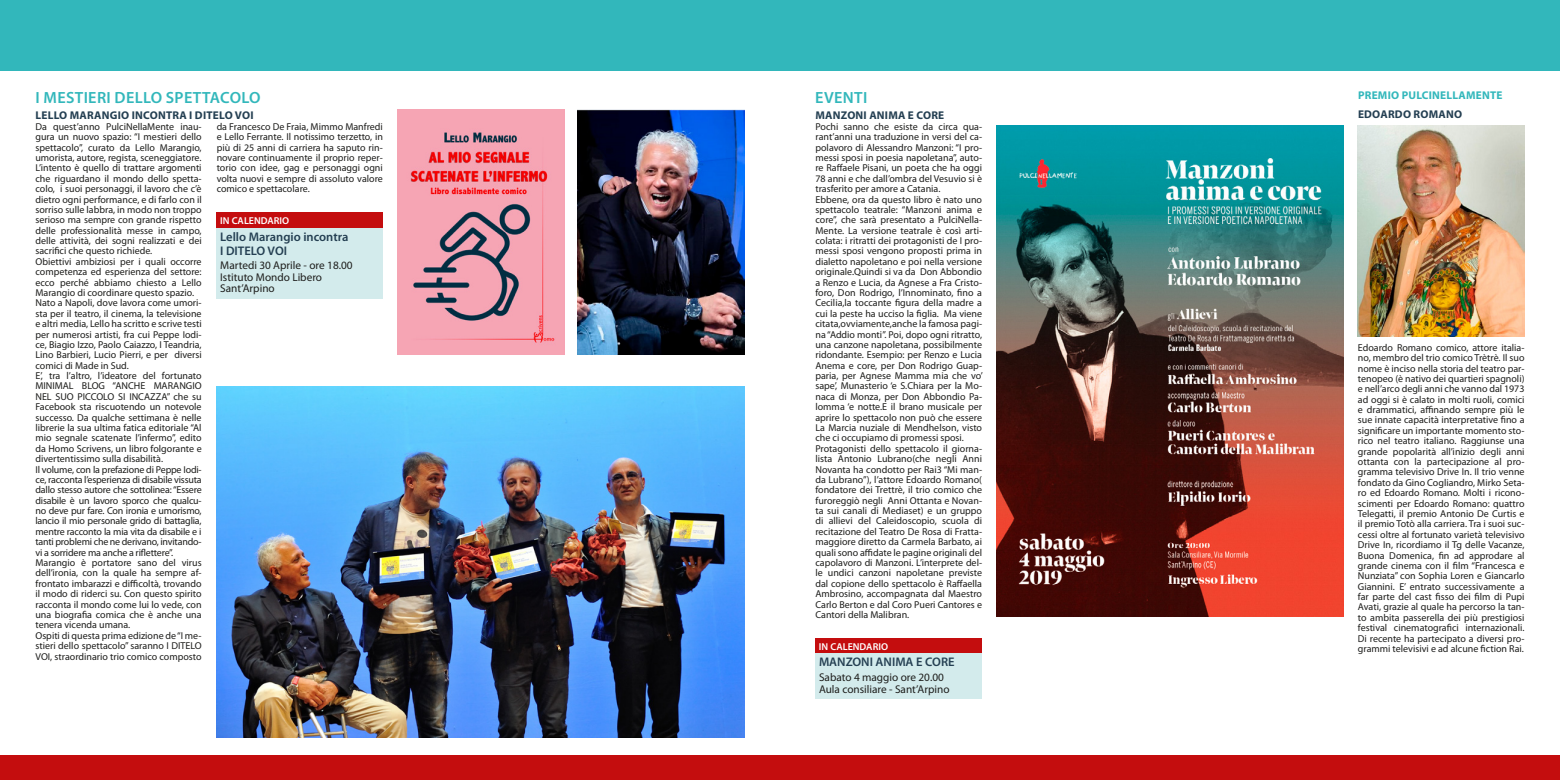
<style>
.page{position:relative;width:1560px;height:780px;background:#fff}
.page>*{position:absolute;margin:0;border:0;box-sizing:border-box;transform-origin:0 0}
.t1{font:600 16.25px "Myriad Pro";letter-spacing:.02em;color:#32b7bb}
.t2{font:600 12.5px/13.8px "Myriad Pro";color:#243f52}
.t3{font:11.25px/11.2px "Myriad Pro";color:#1d1d1b}
.t4{font:700 11.25px "Myriad Pro";letter-spacing:.02em;color:#243f52}
.t5{font:700 11.25px "Myriad Pro";letter-spacing:.02em;color:#32b7bb}
.t6{font:10px/10.4px "Myriad Pro";color:#1d1d1b}
.t7{font:600 10px "Myriad Pro";color:#fff}
</style>
<div class="page">
<div style="left:0;top:0;width:788px;height:71px;background:#32b7bb"></div>
<div style="left:771px;top:0;width:788px;height:71px;background:#32b7bb"></div>
<div style="left:0;top:755px;width:790px;height:25px;background:#c40d0e"></div>
<div style="left:769px;top:755px;width:790px;height:25px;background:#c40d0e"></div>
<div style="left:217px;top:212px;width:166px;height:17px;background:#c40d0e"></div>
<div style="left:217px;top:228px;width:166px;height:33px;background:#d3ebec"></div>
<div style="left:217px;top:257px;width:166px;height:19px;background:#d3ebec"></div>
<div style="left:217px;top:268px;width:166px;height:19px;background:#d3ebec"></div>
<div style="left:217px;top:280px;width:166px;height:18px;background:#d3ebec"></div>
<img style="left:578px;top:110px;width:166px;height:245px">
<img style="left:397px;top:110px;width:167px;height:245px">
<img style="left:217px;top:386px;width:527px;height:351px">
<img style="left:1357px;top:125px;width:167px;height:212px">
<div style="left:815px;top:638px;width:166px;height:17px;background:#c40d0e"></div>
<div style="left:815px;top:653px;width:166px;height:20px;background:#d3ebec"></div>
<div style="left:815px;top:669px;width:166px;height:18px;background:#d3ebec"></div>
<div style="left:815px;top:680px;width:166px;height:18px;background:#d3ebec"></div>
<img style="left:996px;top:125px;width:347px;height:492px">
<h1 class="t1" style="left:36px;top:87px;width:226px">I MESTIERI DELLO SPETTACOLO</h1>
<p class="t4" style="left:36px;top:108px;width:219px">LELLO MARANGIO INCONTRA I DITELO VOI</p>
<p class="t6" style="left:35px;top:121px;width:168px">Da quest’anno PulciNellaMente inau&shy;gura un nuovo spazio: “I mestieri dello spettacolo”, curato da Lello Marangio, umorista, autore, regista, sceneggiatore.<br>L’intento è quello di trattare argomenti che riguardano il mondo dello spetta&shy;colo, i suoi personaggi, il lavoro che c’è dietro ogni performance, e di farlo con il sorriso sulle labbra, in modo non troppo serioso ma sempre con grande rispetto delle professionalità messe in campo, delle attività, dei sogni realizzati e dei sacrifici che questo richiede.<br>Obiettivi ambiziosi per i quali occorre competenza ed esperienza del settore: ecco perché abbiamo chiesto a Lello Marangio di coordinare questo spazio.<br>Nato a Napoli, dove lavora come umori&shy;sta per il teatro, il cinema, la televisione e altri media, Lello ha scritto e scrive testi per numerosi artisti, fra cui Peppe Iodi&shy;ce, Biagio Izzo, Paolo Caiazzo, I Teandria, Lino Barbieri, Lucio Pierri, e per diversi comici di Made in Sud.<br>E’, tra l’altro, l’ideatore del fortunato MINIMAL BLOG “ANCHE MARANGIO NEL SUO PICCOLO SI INCAZZA” che su Facebook sta riscuotendo un notevole successo. Da qualche settimana è nelle librerie la sua ultima fatica editoriale “Al mio segnale scatenate l’infermo”, edito da Homo Scrivens, un libro folgorante e divertentissimo sulla disabilità.<br>Il volume, con la prefazione di Peppe Iodi&shy;ce, racconta l’esperienza di disabile vissuta dallo stesso autore che sottolinea: “Essere disabile è un lavoro sporco che qualcu&shy;no deve pur fare. Con ironia e umorismo, lancio il mio personale grido di battaglia, mentre racconto la mia vita da disabile e i tanti problemi che ne derivano, invitando&shy;vi a sorridere ma anche a riflettere”.<br>Marangio è portatore sano del virus dell’ironia, con la quale ha sempre af&shy;frontato imbarazzi e difficoltà, trovando il modo di riderci su. Con questo spirito racconta il mondo come lui lo vede, con una biografia comica che è anche una tenera vicenda umana.<br>Ospiti di questa prima edizione de “I me&shy;stieri dello spettacolo” saranno I DITELO VOI, straordinario trio comico composto</p>
<p class="t6" style="left:217px;top:121px;width:168px;text-align:justify">da Francesco De Fraia, Mimmo Manfredi e Lello Ferrante. Il notissimo terzetto, in più di 25 anni di carriera ha saputo rin&shy;novare continuamente il proprio reper&shy;torio con idee, gag e personaggi ogni volta nuovi e sempre di assoluto valore comico e spettacolare.</p>
<p class="t7" style="left:220px;top:214px;width:71px">IN CALENDARIO</p>
<p class="t2" style="left:220px;top:229px;width:130px">Lello Marangio incontra<br>I DITELO VOI</p>
<p class="t3" style="left:220px;top:260px;width:134px">Martedi 30 Aprile - ore 18.00<br>Istituto Mondo Libero<br>Sant’Arpino</p>
<h1 class="t1" style="left:815px;top:87px;width:54px">EVENTI</h1>
<p class="t5" style="left:1357px;top:88px;width:146px">PREMIO PULCINELLAMENTE</p>
<p class="t4" style="left:815px;top:108px;width:130px">MANZONI ANIMA E CORE</p>
<p class="t6" style="left:815px;top:121px;width:169px">Pochi sanno che esiste da circa qua&shy;rant’anni una traduzione in versi del ca&shy;polavoro di Alessandro Manzoni: “I pro&shy;messi sposi in poesia napoletana”, auto&shy;re Raffaele Pisani, un poeta che ha oggi 78 anni e che dall’ombra del Vesuvio si è trasferito per amore a Catania.<br>Ebbene, ora da questo libro è nato uno spettacolo teatrale: “Manzoni anima e core”, che sarà presentato a PulciNella-Mente. La versione teatrale è così arti&shy;colata: i ritratti dei protagonisti de I pro&shy;messi sposi vengono proposti prima in dialetto napoletano e poi nella versione originale.Quindi si va da Don Abbondio a Renzo e Lucia, da Agnese a Fra Cristo&shy;foro, Don Rodrigo, l’Innominato, fino a Cecilia,la toccante figura della madre a cui la peste ha ucciso la figlia. Ma viene citata,ovviamente,anche la famosa pagi&shy;na “Addio monti”. Poi, dopo ogni ritratto, una canzone napoletana, possibilmente ridondante. Esempio: per Renzo e Lucia Anema e core, per Don Rodrigo Guap&shy;paria, per Agnese Mamma mia che vo’ sape’, Munasterio ‘e S.Chiara per la Mo&shy;naca di Monza, per Don Abbondio Pa&shy;lomma ‘e notte.E il brano musicale per aprire lo spettacolo non può che essere La Marcia nuziale di Mendhelson, visto che ci occupiamo di promessi sposi.<br>Protagonisti dello spettacolo il giorna&shy;lista Antonio Lubrano(che negli Anni Novanta ha condotto per Rai3 “Mi man&shy;da Lubrano”), l’attore Edoardo Romano( fondatore dei Trettrè, il trio comico che furoreggiò negli Anni Ottanta e Novan&shy;ta sui canali di Mediaset) e un gruppo di allievi del Caleidoscopio, scuola di recitazione del Teatro De Rosa di Fratta&shy;maggiore diretto da Carmela Barbato, ai quali sono affidate le pagine originali del capolavoro di Manzoni. L’interprete del&shy;le undici canzoni napoletane previste dal copione dello spettacolo è Raffaella Ambrosino, accompagnata dal Maestro Carlo Berton e dal Coro Pueri Cantores e Cantori della Malibran.</p>
<p class="t7" style="left:819px;top:640px;width:71px">IN CALENDARIO</p>
<p class="t2" style="left:819px;top:655px;width:137px">MANZONI ANIMA E CORE</p>
<p class="t3" style="left:819px;top:671px;width:132px">Sabato 4 maggio ore 20.00<br>Aula consiliare - Sant’Arpino</p>
<p class="t4" style="left:1357px;top:107px;width:106px">EDOARDO ROMANO</p>
<p class="t6" style="left:1357px;top:342px;width:168px;text-align:justify">Edoardo Romano comico, attore italia&shy;no, membro del trio comico Trètrè. Il suo nome è inciso nella storia del teatro par&shy;tenopeo (è nativo dei quartieri spagnoli) e nell’arco degli anni che vanno dal 1973 ad oggi si è calato in molti ruoli, comici e drammatici, affinando sempre più le sue innate capacità interpretative fino a significare un importante momento sto&shy;rico nel teatro italiano. Raggiunse una grande popolarità all’inizio degli anni ottanta con la partecipazione al pro&shy;gramma televisivo Drive In. Il trio venne fondato da Gino Cogliandro, Mirko Seta&shy;ro ed Edoardo Romano. Molti i ricono&shy;scimenti per Edoardo Romano: quattro Telegatti, il premio Antonio De Curtis e il premio Totò alla carriera. Tra i suoi suc&shy;cessi oltre al fortunato varietà televisivo Drive In, ricordiamo il Tg delle Vacanze, Buona Domenica, fin ad approdare al grande cinema con il film “Francesca e Nunziata” con Sophia Loren e Giancarlo Giannini. E’ entrato successivamente a far parte del cast fisso dei film di Pupi Avati, grazie al quale ha percorso la tan&shy;to ambita passerella dei più prestigiosi festival cinematografici internazionali.<br>Di recente ha partecipato a diversi pro&shy;grammi televisivi e ad alcune fiction Rai.</p>
</div>
